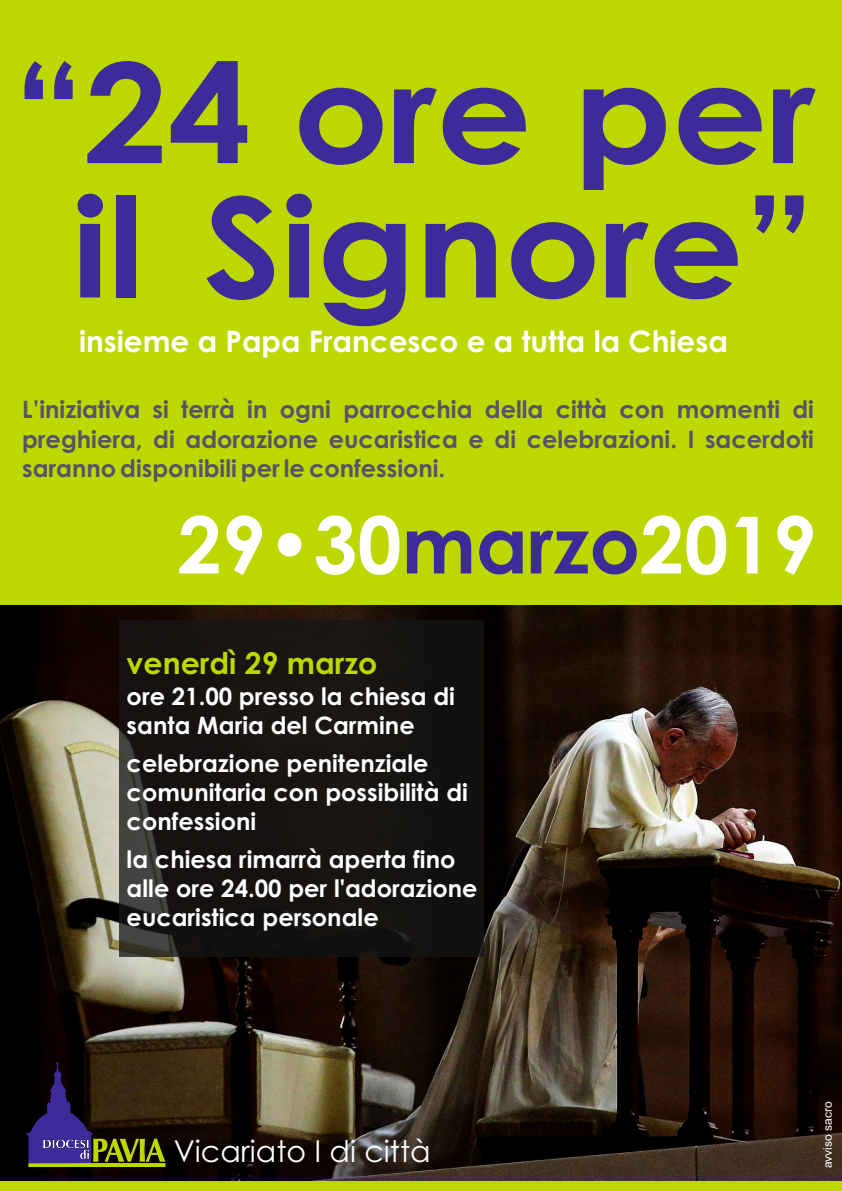
<style>
.page{position:relative;width:842px;height:1191px;background:#bcd800}
.page>*{position:absolute;margin:0;border:0;box-sizing:border-box;transform-origin:0 0}
.t1{font:700 138.5px/134.4px "Century Gothic";color:#3c2b99;text-align:center;scale:1.08 1}
.t2{font:700 78.9px "Century Gothic";color:#fff}
.t3{font:30px "Century Gothic";color:#fff}
.t4{font:700 30px "Century Gothic";color:#bcd800}
.t5{font:700 29.5px "Century Gothic";color:#fff}
.t6{font:700 24px/29.1px "Century Gothic";color:#fff}
.t7{font:700 24px/29.1px "Century Gothic";color:#57526a;text-align:justify}
.t8{font:12px "Arial";color:#fff}
.s1{color:#3c2b99}
</style>
<div class="page">
<img style="left:0;top:606px;width:842px;height:574px">
<div style="left:120px;top:620px;width:364px;height:336px;background:#151616"></div>
<svg style="left:26px;top:1062px;width:139px;height:105px;background:#362d29"></svg>
<h1 class="t1" style="left:13px;top:58px;width:745px">“24 ore per il Signore”</h1>
<p class="t5" style="left:79px;top:330px;width:650px">insieme a Papa Francesco e a tutta la Chiesa</p>
<p class="t7" style="left:22px;top:397px;width:793px">L’iniziativa si terrà in ogni parrocchia della città con momenti di preghiera, di adorazione eucaristica e di celebrazioni. I sacerdoti saranno disponibili per le confessioni.</p>
<h2 class="t2" style="left:178px;top:514px;width:641px">29•30<span class="s1">marzo</span>2019</h2>
<p class="t4" style="left:127px;top:651px;width:252px">venerdì 29 marzo</p>
<p class="t6" style="left:127px;top:683px;width:330px">ore 21.00 presso la chiesa di santa Maria del Carmine</p>
<p class="t6" style="left:127px;top:750px;width:343px">celebrazione penitenziale comunitaria con possibilità di confessioni</p>
<p class="t6" style="left:127px;top:846px;width:352px">la chiesa rimarrà aperta fino alle ore 24.00 per l'adorazione eucaristica personale</p>
<p class="t3" style="left:174px;top:1139px;width:258px">Vicariato I di città</p>
<p class="t8" style="left:823px;top:1168px;width:68px;rotate:-90deg">avviso sacro</p>
</div>
